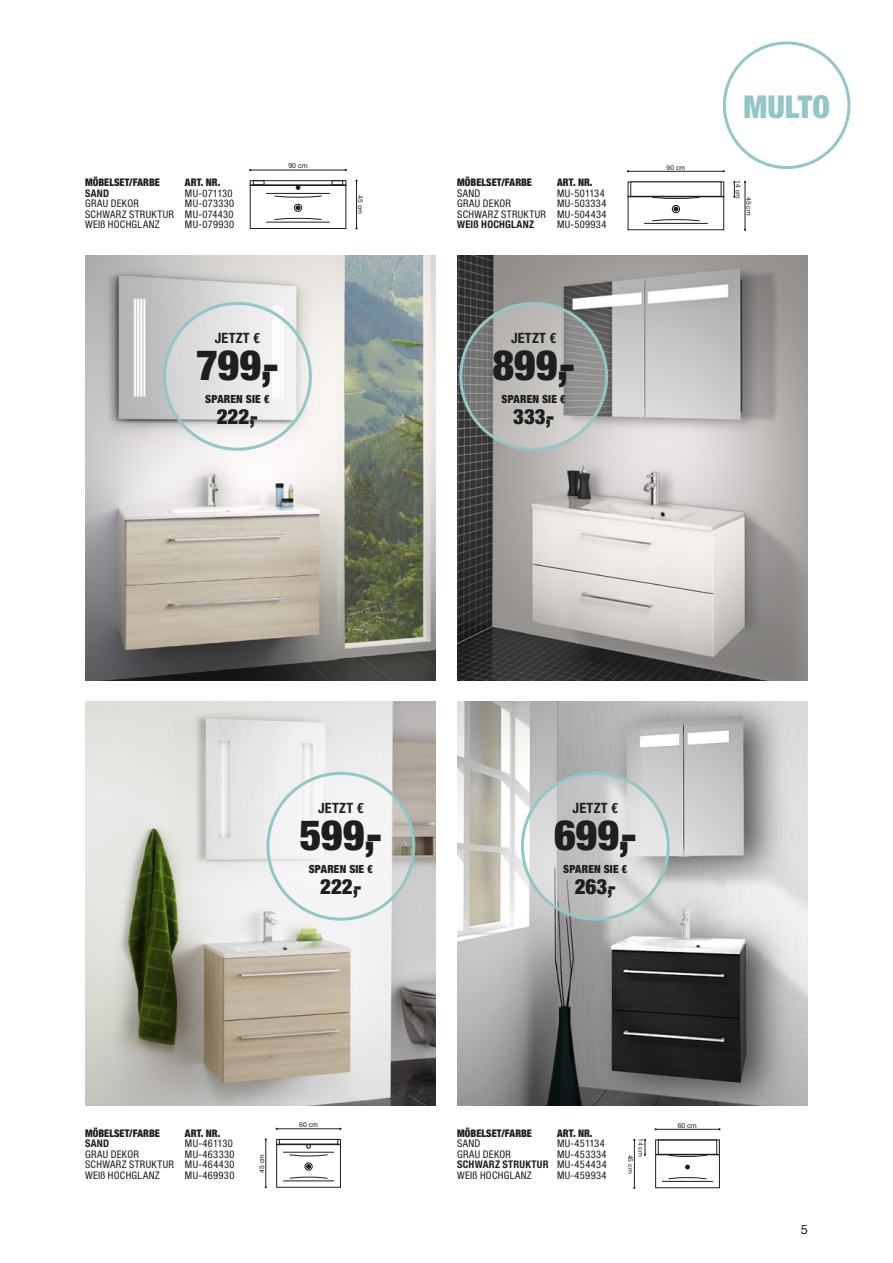
<style>
.page{position:relative;width:893px;height:1263px;background:#fff}
.page>*{position:absolute;margin:0;border:0;box-sizing:border-box;transform-origin:0 0}
.t1{font:900 condensed 42px "Helvetica Neue LT Std";letter-spacing:-.005em;color:#1e1e1c}
.t2{font:900 condensed 31.5px "Helvetica Neue LT Std";color:#92c6c7}
.t3{font:900 condensed 21px "Helvetica Neue LT Std";letter-spacing:-.005em;color:#1e1e1c}
.t4{font:700 condensed 14.25px "Helvetica Neue LT Std";letter-spacing:.02em;color:#1e1e1c}
.t5{font:12.75px "Helvetica Neue LT Std";color:#1e1e1c}
.t6{font:900 condensed 11.25px "Helvetica Neue LT Std";letter-spacing:.015em;color:#1e1e1c}
.t7{font:condensed 10.5px/10.5px "Helvetica Neue LT Std";letter-spacing:.03em;color:#1e1e1c;text-align:justify}
.t8{font:900 condensed 10.5px "Helvetica Neue LT Std";color:#1e1e1c}
.t9{font:700 condensed 10.5px "Helvetica Neue LT Std";letter-spacing:.02em;color:#1e1e1c}
.t10{font:6.9px "Helvetica Neue LT Std";color:#1e1e1c}
.t11{font:6.9px "Helvetica";color:#242121}
.t12{font:6.75px "Helvetica Neue LT Std";color:#1e1e1c}
.t13{font:6.75px "Helvetica";color:#2b2725}
.t14{font:6.75px "Helvetica";color:#1e1e1c}
.s1{font-weight:700}
</style>
<div class="page">
<div style="left:723px;top:41px;width:127px;height:128px;border:3px solid #92c6c7;border-radius:50%"></div>
<img style="left:457px;top:702px;width:351px;height:404px">
<img style="left:85px;top:255px;width:351px;height:425px">
<img style="left:85px;top:702px;width:351px;height:404px">
<img style="left:457px;top:255px;width:351px;height:425px">
<svg style="left:522px;top:773px;width:146px;height:146px;background:#cdcfcf"></svg>
<div style="left:521px;top:772px;width:149px;height:149px;border:3px solid #92c6c7;border-radius:50%"></div>
<div style="left:655px;top:1139px;width:65px;height:49px;border:1px solid #1e1e1c"></div>
<div style="left:684px;top:1163px;width:7px;height:8px;border:1px solid #fff;border-radius:50%"></div>
<svg style="left:685px;top:1164px;width:5px;height:5px"></svg>
<hr style="left:662px;top:1181px;width:51px;height:1px;background:#1e1e1c">
<svg style="left:668px;top:1155px;width:39px;height:2px"></svg>
<svg style="left:668px;top:1177px;width:39px;height:2px"></svg>
<hr style="left:656px;top:1129px;width:63px;height:1px;background:#1e1e1c">
<svg style="left:644px;top:1139px;width:2px;height:17px"></svg>
<hr style="left:634px;top:1140px;width:1px;height:48px;background:#1e1e1c">
<div style="left:658px;top:1139px;width:59px;height:16px;border:1px solid #1e1e1c"></div>
<div style="left:655px;top:1154px;width:65px;height:1px;border:1px solid #1e1e1c"></div>
<svg style="left:461px;top:303px;width:146px;height:146px;background:#aaaaa8"></svg>
<div style="left:459px;top:302px;width:149px;height:149px;border:3px solid #92c6c7;border-radius:50%"></div>
<svg style="left:164px;top:303px;width:146px;height:146px;fill:#e7e7e7"></svg>
<div style="left:163px;top:302px;width:149px;height:149px;border:3px solid #92c6c7;border-radius:50%"></div>
<svg style="left:268px;top:773px;width:146px;height:146px;fill:#f4f5f5"></svg>
<div style="left:266px;top:772px;width:149px;height:149px;border:3px solid #92c6c7;border-radius:50%"></div>
<hr style="left:266px;top:1139px;width:1px;height:48px;background:#1e1e1c">
<div style="left:276px;top:1139px;width:65px;height:49px;border:1px solid #1e1e1c"></div>
<div style="left:305px;top:1163px;width:7px;height:7px;border:1px solid #14120c;border-radius:50%"></div>
<svg style="left:306px;top:1164px;width:5px;height:5px"></svg>
<hr style="left:283px;top:1180px;width:51px;height:1px;background:#1e1e1c">
<hr style="left:283px;top:1152px;width:51px;height:1px;background:#1e1e1c">
<svg style="left:289px;top:1154px;width:39px;height:2px"></svg>
<svg style="left:289px;top:1177px;width:39px;height:2px"></svg>
<hr style="left:277px;top:1128px;width:63px;height:1px;background:#1e1e1c">
<div style="left:279px;top:1139px;width:59px;height:5px;border:1px solid #1e1e1c"></div>
<div style="left:276px;top:1144px;width:65px;height:1px;border:1px solid #1e1e1c"></div>
<hr style="left:250px;top:170px;width:96px;height:1px;background:#1e1e1c">
<hr style="left:356px;top:181px;width:1px;height:47px;background:#1e1e1c">
<div style="left:250px;top:180px;width:96px;height:49px;border:1px solid #1e1e1c"></div>
<div style="left:294px;top:204px;width:8px;height:8px;border:1px solid #1e1e1c;border-radius:50%"></div>
<svg style="left:296px;top:205px;width:4px;height:5px"></svg>
<svg style="left:296px;top:186px;width:4px;height:4px"></svg>
<hr style="left:266px;top:222px;width:64px;height:1px;background:#1e1e1c">
<hr style="left:266px;top:193px;width:64px;height:1px;background:#1e1e1c">
<svg style="left:274px;top:196px;width:48px;height:2px"></svg>
<svg style="left:274px;top:218px;width:48px;height:2px"></svg>
<div style="left:250px;top:185px;width:96px;height:1px;border:1px solid #1e1e1c"></div>
<div style="left:253px;top:180px;width:11px;height:5px;border:1px solid #1e1e1c"></div>
<div style="left:332px;top:180px;width:11px;height:5px;border:1px solid #1e1e1c"></div>
<div style="left:672px;top:205px;width:8px;height:8px;border:1px solid #14120c;border-radius:50%"></div>
<svg style="left:673px;top:207px;width:5px;height:4px"></svg>
<hr style="left:644px;top:223px;width:64px;height:1px;background:#1e1e1c">
<svg style="left:652px;top:197px;width:48px;height:2px"></svg>
<svg style="left:652px;top:219px;width:48px;height:2px"></svg>
<hr style="left:628px;top:171px;width:96px;height:1px;background:#1e1e1c">
<svg style="left:733px;top:181px;width:2px;height:17px"></svg>
<hr style="left:745px;top:182px;width:1px;height:48px;background:#1e1e1c">
<div style="left:628px;top:196px;width:32px;height:1px;border:1px solid #1e1e1c"></div>
<div style="left:660px;top:196px;width:64px;height:1px;border:1px solid #1e1e1c"></div>
<h2 class="t2" style="left:743px;top:87px;width:88px">MULTO</h2>
<p class="t10" style="left:288px;top:162px;width:21px">90 cm</p>
<p class="t13" style="left:667px;top:162px;width:20px">90 cm</p>
<p class="t8" style="left:85px;top:176px;width:76px">MÖBELSET/FARBE</p>
<p class="t8" style="left:185px;top:176px;width:37px">ART. NR.</p>
<p class="t9" style="left:85px;top:187px;width:26px">SAND</p>
<p class="t7" style="left:185px;top:188px;width:49px">MU-071130</p>
<p class="t7" style="left:85px;top:198px;width:55px">GRAU DEKOR</p>
<p class="t7" style="left:85px;top:198px;width:151px;text-indent:100px">MU-073330<br>SCHWARZ STRUKTUR MU-074430<br>WEIß HOCHGLANZ</p>
<p class="t7" style="left:185px;top:219px;width:51px">MU-079930</p>
<p class="t12" style="left:365px;top:195px;width:20px;rotate:90deg">45 cm</p>
<p class="t8" style="left:457px;top:176px;width:76px">MÖBELSET/FARBE</p>
<p class="t8" style="left:557px;top:176px;width:37px">ART. NR.</p>
<p class="t7" style="left:457px;top:188px;width:25px">SAND</p>
<p class="t7" style="left:557px;top:188px;width:49px">MU-501134</p>
<p class="t7" style="left:457px;top:198px;width:55px">GRAU DEKOR</p>
<p class="t7" style="left:457px;top:198px;width:151px;text-align:right">MU-503334<br>SCHWARZ STRUKTUR MU-504434</p>
<p class="t9" style="left:457px;top:218px;width:78px">WEIß HOCHGLANZ</p>
<p class="t7" style="left:557px;top:219px;width:51px">MU-509934</p>
<p class="t13" style="left:743px;top:180px;width:20px;rotate:90deg">14 cm</p>
<p class="t13" style="left:754px;top:197px;width:20px;rotate:90deg">45 cm</p>
<h3 class="t4" style="left:215px;top:330px;width:47px">JETZT €</h3>
<h1 class="t1" style="left:196px;top:339px;width:84px">799,-</h1>
<p class="t6" style="left:205px;top:392px;width:66px">SPAREN SIE €</p>
<h3 class="t3" style="left:217px;top:404px;width:43px">222,-</h3>
<h3 class="t4" style="left:511px;top:330px;width:47px">JETZT €</h3>
<h1 class="t1" style="left:492px;top:339px;width:84px">899,-</h1>
<p class="t6" style="left:502px;top:392px;width:66px">SPAREN SIE €</p>
<h3 class="t3" style="left:513px;top:404px;width:42px">333,-</h3>
<h3 class="t4" style="left:318px;top:799px;width:47px">JETZT €</h3>
<h1 class="t1" style="left:300px;top:809px;width:84px">599,-</h1>
<p class="t6" style="left:309px;top:862px;width:66px">SPAREN SIE €</p>
<h3 class="t3" style="left:320px;top:874px;width:43px">222,-</h3>
<h3 class="t4" style="left:573px;top:799px;width:47px">JETZT €</h3>
<h1 class="t1" style="left:554px;top:809px;width:84px">699,-</h1>
<p class="t6" style="left:563px;top:862px;width:66px">SPAREN SIE €</p>
<h3 class="t3" style="left:575px;top:874px;width:43px">263,-</h3>
<p class="t8" style="left:85px;top:1126px;width:76px">MÖBELSET/FARBE</p>
<p class="t8" style="left:185px;top:1126px;width:37px">ART. NR.</p>
<p class="t9" style="left:85px;top:1137px;width:26px">SAND</p>
<p class="t7" style="left:185px;top:1138px;width:49px">MU-461130</p>
<p class="t7" style="left:85px;top:1149px;width:55px">GRAU DEKOR</p>
<p class="t7" style="left:85px;top:1149px;width:151px;text-indent:100px">MU-463330<br>SCHWARZ STRUKTUR MU-464430<br>WEIß HOCHGLANZ</p>
<p class="t7" style="left:185px;top:1170px;width:51px">MU-469930</p>
<p class="t14" style="left:257px;top:1173px;width:20px;rotate:-90deg">45 cm</p>
<p class="t11" style="left:299px;top:1119px;width:20px">60 cm</p>
<p class="t8" style="left:457px;top:1126px;width:76px">MÖBELSET/FARBE</p>
<p class="t8" style="left:557px;top:1126px;width:37px">ART. NR.</p>
<p class="t7" style="left:457px;top:1138px;width:25px">SAND</p>
<p class="t7" style="left:557px;top:1138px;width:49px">MU-451134</p>
<p class="t7" style="left:457px;top:1149px;width:55px">GRAU DEKOR</p>
<p class="t7" style="left:457px;top:1149px;width:151px;text-indent:100px">MU-453334<br><span class="s1">SCHWARZ STRUKTUR</span> MU-454434<br>WEIß HOCHGLANZ</p>
<p class="t7" style="left:557px;top:1170px;width:51px">MU-459934</p>
<p class="t12" style="left:645px;top:1138px;width:20px;rotate:90deg">14 cm</p>
<p class="t12" style="left:634px;top:1155px;width:20px;rotate:90deg">45 cm</p>
<p class="t10" style="left:678px;top:1121px;width:21px">60 cm</p>
<p class="t5" style="left:801px;top:1222px;width:9px">5</p>
</div>
